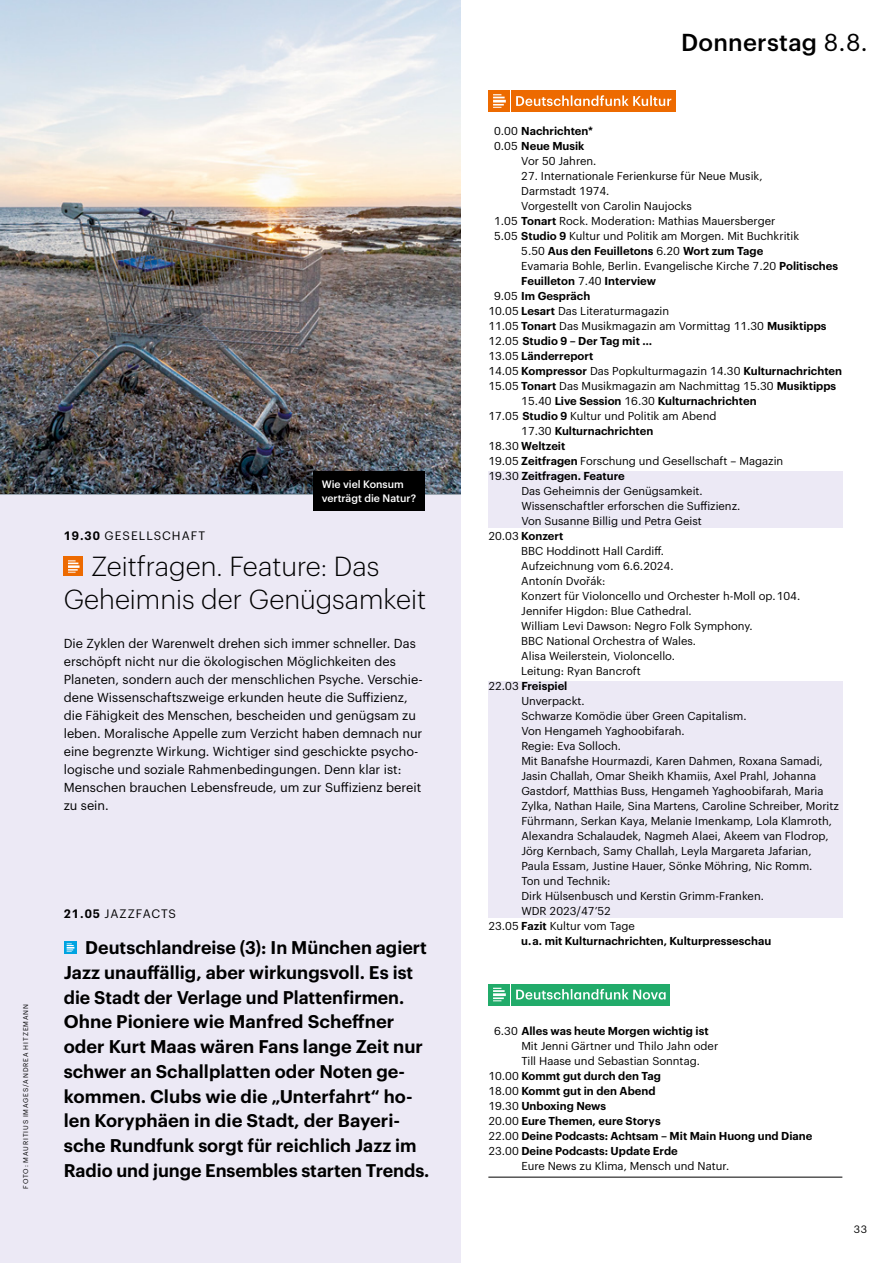
<style>
.page{position:relative;width:893px;height:1263px;background:#fff}
.page>*{position:absolute;margin:0;border:0;box-sizing:border-box;transform-origin:0 0}
.t1{font:300 27px/33px "Graphik";color:#000}
.t2{font:500 24px "Graphik";letter-spacing:.01em;color:#000}
.t3{font:600 18px/24.8px "Graphik";color:#000}
.t4{font:12.75px/18px "Graphik";color:#000}
.t5{font:12px "Graphik";letter-spacing:.085em;color:#000}
.t6{font:11.25px "Graphik";color:#000}
.t7{font:600 11.25px "Graphik";color:#000}
.t8{font:500 10.5px/13.5px "Graphik";color:#fff}
.t9{font:10.5px "Graphik";color:#000}
.t10{font:6.75px "Graphik";letter-spacing:.125em;color:#000}
.s1{font-weight:600}
.s2{font-weight:400}
</style>
<div class="page">
<div style="left:0;top:0;width:460px;height:1263px;background:#ece9f5"></div>
<div style="left:488px;top:90px;width:22px;height:22px;background:#ed6a00"></div>
<svg style="left:493px;top:94px;width:13px;height:14px"></svg>
<div style="left:511px;top:90px;width:164px;height:22px;background:#ed6a00"></div>
<svg style="left:516px;top:95px;width:155px;height:11px"></svg>
<img style="left:0;top:0;width:460px;height:494px">
<div style="left:64px;top:557px;width:19px;height:19px;background:#ed6a00"></div>
<svg style="left:68px;top:560px;width:12px;height:13px"></svg>
<div style="left:488px;top:471px;width:354px;height:56px;background:#ece9f5"></div>
<div style="left:488px;top:681px;width:354px;height:236px;background:#ece9f5"></div>
<hr style="left:488px;top:1177px;width:354px;height:1px;background:#000">
<div style="left:488px;top:984px;width:22px;height:21px;background:#21ab6a"></div>
<div style="left:511px;top:984px;width:159px;height:21px;background:#21ab6a"></div>
<svg style="left:493px;top:988px;width:13px;height:13px"></svg>
<svg style="left:516px;top:989px;width:150px;height:10px"></svg>
<svg style="left:64px;top:941px;width:13px;height:13px"></svg>
<svg style="left:67px;top:943px;width:7px;height:9px"></svg>
<div style="left:313px;top:471px;width:112px;height:39px;background:#000"></div>
<p class="t8" style="left:322px;top:477px;width:96px">Wie viel Konsum verträgt die Natur?</p>
<p class="t5" style="left:64px;top:527px;width:143px"><span class="s1">19.30</span> GESELLSCHAFT</p>
<h1 class="t1" style="left:64px;top:548px;width:364px;text-indent:28px">Zeitfragen. Feature: Das<br>Geheimnis der Genügsamkeit</h1>
<p class="t4" style="left:64px;top:633px;width:360px">Die Zyklen der Warenwelt drehen sich immer schneller. Das erschöpft nicht nur die ökologischen Möglichkeiten des Planeten, sondern auch der menschlichen Psyche. Verschie&shy;dene Wissenschaftszweige erkunden heute die Suffizienz, die Fähigkeit des Menschen, bescheiden und genügsam zu leben. Moralische Appelle zum Verzicht haben demnach nur eine begrenzte Wirkung. Wichtiger sind geschickte psycho&shy;logische und soziale Rahmenbedingungen. Denn klar ist:<br>Menschen brauchen Lebensfreude, um zur Suffizienz bereit zu sein.</p>
<p class="t10" style="left:21px;top:1189px;width:186px;rotate:-90deg">FOTO: MAURITIUS IMAGES/ANDREA HITZEMANN</p>
<p class="t5" style="left:64px;top:905px;width:114px"><span class="s1">21.05</span> JAZZFACTS</p>
<p class="t3" style="left:64px;top:934px;width:367px;text-indent:21px">Deutschlandreise (3): In München agiert Jazz unauffällig, aber wirkungsvoll. Es ist die Stadt der Verlage und Plattenfirmen.<br>Ohne Pioniere wie Manfred Scheffner oder Kurt Maas wären Fans lange Zeit nur schwer an Schallplatten oder Noten ge&shy;kommen. Clubs wie die „Unterfahrt“ ho&shy;len Koryphäen in die Stadt, der Bayeri&shy;sche Rundfunk sorgt für reichlich Jazz im Radio und junge Ensembles starten Trends.</p>
<h2 class="t2" style="left:681px;top:24px;width:188px">Donnerstag <span class="s2">8.8.</span></h2>
<p class="t7" style="left:494px;top:122px;width:100px"><span class="s2">0.00</span> Nachrichten*</p>
<p class="t7" style="left:494px;top:137px;width:92px"><span class="s2">0.05</span> Neue Musik</p>
<p class="t6" style="left:521px;top:153px;width:77px">Vor 50 Jahren.</p>
<p class="t6" style="left:521px;top:168px;width:243px">27. Internationale Ferienkurse für Neue Musik,</p>
<p class="t6" style="left:521px;top:183px;width:90px">Darmstadt 1974.</p>
<p class="t6" style="left:521px;top:198px;width:172px">Vorgestellt von Carolin Naujocks</p>
<p class="t6" style="left:494px;top:213px;width:283px">1.05 <span class="s1">Tonart</span> Rock. Moderation: Mathias Mauersberger</p>
<p class="t6" style="left:494px;top:228px;width:307px">5.05 <span class="s1">Studio 9</span> Kultur und Politik am Morgen. Mit Buchkritik</p>
<p class="t7" style="left:521px;top:242px;width:243px"><span class="s2">5.50</span> Aus den Feuilletons <span class="s2">6.20</span> Wort zum Tage</p>
<p class="t6" style="left:521px;top:257px;width:318px">Evamaria Bohle, Berlin. Evangelische Kirche 7.20 <span class="s1">Politisches</span></p>
<p class="t7" style="left:521px;top:272px;width:136px">Feuilleton <span class="s2">7.40</span> Interview</p>
<p class="t7" style="left:494px;top:287px;width:98px"><span class="s2">9.05</span> Im Gespräch</p>
<p class="t6" style="left:488px;top:302px;width:182px">10.05 <span class="s1">Lesart</span> Das Literaturmagazin</p>
<p class="t6" style="left:488px;top:317px;width:340px">11.05 <span class="s1">Tonart</span> Das Musikmagazin am Vormittag 11.30 <span class="s1">Musiktipps</span></p>
<p class="t7" style="left:488px;top:332px;width:165px"><span class="s2">12.05</span> Studio 9 – Der Tag mit …</p>
<p class="t7" style="left:488px;top:347px;width:106px"><span class="s2">13.05</span> Länderreport</p>
<p class="t6" style="left:488px;top:362px;width:355px">14.05 <span class="s1">Kompressor</span> Das Popkulturmagazin 14.30 <span class="s1">Kulturnachrichten</span></p>
<p class="t6" style="left:488px;top:377px;width:349px">15.05 <span class="s1">Tonart</span> Das Musikmagazin am Nachmittag 15.30 <span class="s1">Musiktipps</span></p>
<p class="t7" style="left:521px;top:392px;width:237px"><span class="s2">15.40</span> Live Session <span class="s2">16.30</span> Kulturnachrichten</p>
<p class="t6" style="left:488px;top:407px;width:230px">17.05 <span class="s1">Studio 9</span> Kultur und Politik am Abend</p>
<p class="t7" style="left:521px;top:422px;width:134px"><span class="s2">17.30</span> Kulturnachrichten</p>
<p class="t7" style="left:488px;top:437px;width:78px"><span class="s2">18.30</span> Weltzeit</p>
<p class="t6" style="left:488px;top:452px;width:296px">19.05 <span class="s1">Zeitfragen</span> Forschung und Gesellschaft – Magazin</p>
<p class="t7" style="left:488px;top:467px;width:138px"><span class="s2">19.30</span> Zeitfragen. Feature</p>
<p class="t6" style="left:521px;top:482px;width:183px">Das Geheimnis der Genügsamkeit.</p>
<p class="t6" style="left:521px;top:497px;width:220px">Wissenschaftler erforschen die Suffizienz.</p>
<p class="t6" style="left:521px;top:512px;width:182px">Von Susanne Billig und Petra Geist</p>
<p class="t7" style="left:488px;top:527px;width:77px"><span class="s2">20.03</span> Konzert</p>
<p class="t6" style="left:521px;top:542px;width:144px">BBC Hoddinott Hall Cardiff.</p>
<p class="t6" style="left:521px;top:557px;width:154px">Aufzeichnung vom 6.6.2024.</p>
<p class="t6" style="left:521px;top:572px;width:86px">Antonín Dvořák:</p>
<p class="t6" style="left:521px;top:587px;width:280px">Konzert für Violoncello und Orchester h-Moll op. 104.</p>
<p class="t6" style="left:521px;top:602px;width:172px">Jennifer Higdon: Blue Cathedral.</p>
<p class="t6" style="left:521px;top:617px;width:233px">William Levi Dawson: Negro Folk Symphony.</p>
<p class="t6" style="left:521px;top:632px;width:176px">BBC National Orchestra of Wales.</p>
<p class="t6" style="left:521px;top:647px;width:155px">Alisa Weilerstein, Violoncello.</p>
<p class="t6" style="left:521px;top:662px;width:121px">Leitung: Ryan Bancroft</p>
<p class="t7" style="left:488px;top:677px;width:81px"><span class="s2">22.03</span> Freispiel</p>
<p class="t6" style="left:521px;top:692px;width:65px">Unverpackt.</p>
<p class="t6" style="left:521px;top:707px;width:227px">Schwarze Komödie über Green Capitalism.</p>
<p class="t6" style="left:521px;top:722px;width:165px">Von Hengameh Yaghoobifarah.</p>
<p class="t6" style="left:521px;top:737px;width:101px">Regie: Eva Solloch.</p>
<p class="t6" style="left:521px;top:752px;width:303px">Mit Banafshe Hourmazdi, Karen Dahmen, Roxana Samadi,</p>
<p class="t6" style="left:521px;top:767px;width:296px">Jasin Challah, Omar Sheikh Khamiis, Axel Prahl, Johanna</p>
<p class="t6" style="left:521px;top:782px;width:304px">Gastdorf, Matthias Buss, Hengameh Yaghoobifarah, Maria</p>
<p class="t6" style="left:521px;top:797px;width:319px">Zylka, Nathan Haile, Sina Martens, Caroline Schreiber, Moritz</p>
<p class="t6" style="left:521px;top:812px;width:312px">Führmann, Serkan Kaya, Melanie Imenkamp, Lola Klamroth,</p>
<p class="t6" style="left:521px;top:827px;width:309px">Alexandra Schalaudek, Nagmeh Alaei, Akeem van Flodrop,</p>
<p class="t6" style="left:521px;top:842px;width:292px">Jörg Kernbach, Samy Challah, Leyla Margareta Jafarian,</p>
<p class="t6" style="left:521px;top:857px;width:293px">Paula Essam, Justine Hauer, Sönke Möhring, Nic Romm.</p>
<p class="t6" style="left:521px;top:872px;width:91px">Ton und Technik:</p>
<p class="t6" style="left:521px;top:887px;width:244px">Dirk Hülsenbusch und Kerstin Grimm-Franken.</p>
<p class="t6" style="left:521px;top:902px;width:91px">WDR 2023/47’52</p>
<p class="t6" style="left:488px;top:917px;width:148px">23.05 <span class="s1">Fazit</span> Kultur vom Tage</p>
<p class="t7" style="left:521px;top:932px;width:251px">u. a. mit Kulturnachrichten, Kulturpresseschau</p>
<p class="t7" style="left:494px;top:1022px;width:216px"><span class="s2">6.30</span> Alles was heute Morgen wichtig ist</p>
<p class="t6" style="left:521px;top:1038px;width:198px">Mit Jenni Gärtner und Thilo Jahn oder</p>
<p class="t6" style="left:521px;top:1053px;width:180px">Till Haase und Sebastian Sonntag.</p>
<p class="t7" style="left:488px;top:1067px;width:174px"><span class="s2">10.00</span> Kommt gut durch den Tag</p>
<p class="t7" style="left:488px;top:1082px;width:169px"><span class="s2">18.00</span> Kommt gut in den Abend</p>
<p class="t7" style="left:488px;top:1097px;width:119px"><span class="s2">19.30</span> Unboxing News</p>
<p class="t7" style="left:488px;top:1112px;width:174px"><span class="s2">20.00</span> Eure Themen, eure Storys</p>
<p class="t7" style="left:488px;top:1127px;width:326px"><span class="s2">22.00</span> Deine Podcasts: Achtsam – Mit Main Huong und Diane</p>
<p class="t7" style="left:488px;top:1142px;width:191px"><span class="s2">23.00</span> Deine Podcasts: Update Erde</p>
<p class="t6" style="left:521px;top:1157px;width:209px">Eure News zu Klima, Mensch und Natur.</p>
<p class="t9" style="left:854px;top:1221px;width:15px">33</p>
</div>
